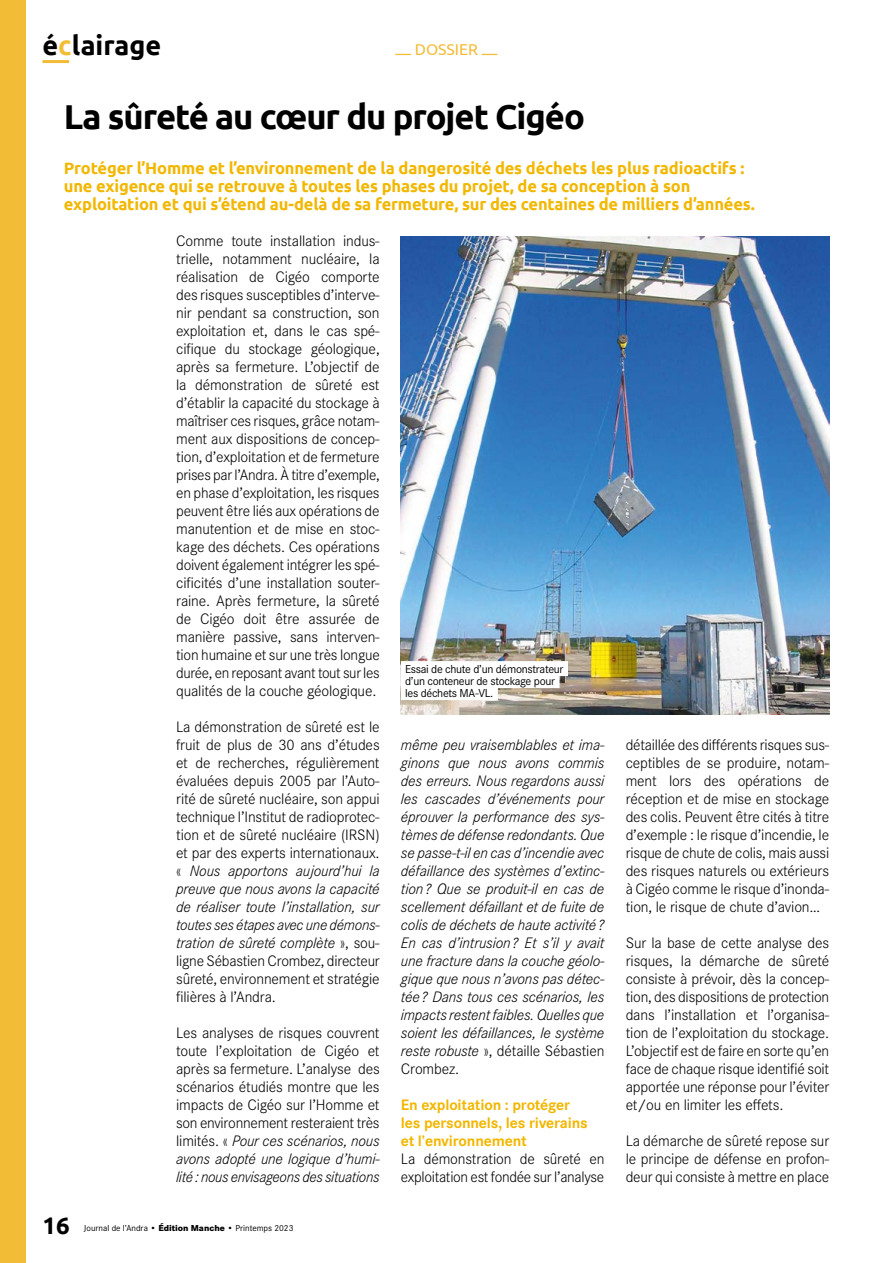
<style>
.page{position:relative;width:893px;height:1263px;background:#fff}
.page>*{position:absolute;margin:0;border:0;box-sizing:border-box;transform-origin:0 0}
.t1{font:700 34.5px "Ubuntu";letter-spacing:-.03em;color:#000}
.t2{font:700 27px "Ubuntu";color:#000}
.t3{font:700 24px "Ubuntu";color:#000}
.t4{font:700 16.5px/18px "Ubuntu";letter-spacing:-.01em;color:#f2b700}
.t5{font:300 15.75px/18px "Corporate S";letter-spacing:-.01em;color:#000;text-align:justify}
.t6{font:italic 300 15.75px/18px "Corporate S";letter-spacing:-.01em;color:#000;text-align:justify}
.t7{font:700 15.75px/18px "Corporate S";letter-spacing:-.01em;color:#f2b700}
.t8{font:15.75px "Ubuntu";color:#f3bc36}
.t9{font:12px/12px "Corporate S";letter-spacing:-.025em;color:#000}
.t10{font:9px "Corporate S";color:#000}
.s1{color:#f3bc36}
.s2{font-style:italic}
.s3{font-style:normal}
.s4{font-weight:800}
</style>
<div class="page">
<hr style="left:43px;top:60px;width:26px;height:3px;background:#f3bc36">
<div style="left:0;top:0;width:26px;height:1263px;background:#f3bc36"></div>
<img style="left:401px;top:236px;width:428px;height:478px">
<div style="left:401px;top:661px;width:167px;height:15px;background:#fff"></div>
<div style="left:401px;top:673px;width:159px;height:15px;background:#fff"></div>
<div style="left:401px;top:685px;width:97px;height:15px;background:#fff"></div>
<h2 class="t2" style="left:43px;top:29px;width:120px">é<span class="s1">c</span>lairage</h2>
<p class="t8" style="left:396px;top:40px;width:103px">— DOSSIER —</p>
<h1 class="t1" style="left:64px;top:96px;width:523px">La sûreté au cœur du projet Cigéo</h1>
<p class="t4" style="left:64px;top:159px;width:692px">Protéger l’Homme et l’environnement de la dangerosité des déchets les plus radioactifs : une exigence qui se retrouve à toutes les phases du projet, de sa conception à son exploitation et qui s’étend au-delà de sa fermeture, sur des centaines de milliers d’années.</p>
<p class="t5" style="left:176px;top:231px;width:205px">Comme toute installation indus&shy;trielle, notamment nucléaire, la réalisation de Cigéo comporte des risques susceptibles d’interve&shy;nir pendant sa construction, son exploitation et, dans le cas spé&shy;cifique du stockage géologique, après sa fermeture. L’objectif de la démonstration de sûreté est d’établir la capacité du stockage à maîtriser ces risques, grâce notam&shy;ment aux dispositions de concep&shy;tion, d’exploitation et de fermeture prises par l’Andra. À titre d’exemple, en phase d’exploitation, les risques peuvent être liés aux opérations de manutention et de mise en stoc&shy;kage des déchets. Ces opérations doivent également intégrer les spé&shy;cificités d’une installation souter&shy;raine. Après fermeture, la sûreté de Cigéo doit être assurée de manière passive, sans interven&shy;tion humaine et sur une très longue durée, en reposant avant tout sur les qualités de la couche géologique.</p>
<p class="t5" style="left:176px;top:717px;width:205px">La démonstration de sûreté est le fruit de plus de 30 ans d’études et de recherches, régulièrement évaluées depuis 2005 par l’Auto&shy;rité de sûreté nucléaire, son appui technique l’Institut de radioprotec&shy;tion et de sûreté nucléaire (IRSN) et par des experts internationaux. « <span class="s2">Nous apportons aujourd’hui la preuve que nous avons la capacité de réaliser toute l’installation, sur toutes ses étapes avec une démons&shy;tration de sûreté complète</span> », sou&shy;ligne Sébastien Crombez, directeur sûreté, environnement et stratégie filières à l’Andra.</p>
<p class="t5" style="left:176px;top:1023px;width:205px">Les analyses de risques couvrent toute l’exploitation de Cigéo et après sa fermeture. L’analyse des scénarios étudiés montre que les impacts de Cigéo sur l’Homme et son environnement resteraient très limités. « <span class="s2">Pour ces scénarios, nous avons adopté une logique d’humi&shy;lité : nous envisageons des situations</span></p>
<p class="t9" style="left:405px;top:663px;width:160px">Essai de chute d’un démonstrateur d’un conteneur de stockage pour les déchets MA-VL.</p>
<p class="t5" style="left:626px;top:735px;width:205px">détaillée des différents risques sus&shy;ceptibles de se produire, notam&shy;ment lors des opérations de réception et de mise en stockage des colis. Peuvent être cités à titre d’exemple : le risque d’incendie, le risque de chute de colis, mais aussi des risques naturels ou extérieurs à Cigéo comme le risque d’inonda&shy;tion, le risque de chute d’avion…</p>
<p class="t5" style="left:626px;top:933px;width:205px">Sur la base de cette analyse des risques, la démarche de sûreté consiste à prévoir, dès la concep&shy;tion, des dispositions de protection dans l’installation et l’organisa&shy;tion de l’exploitation du stockage.<br>L’objectif est de faire en sorte qu’en face de chaque risque identifié soit apportée une réponse pour l’éviter et/ou en limiter les effets.</p>
<p class="t5" style="left:626px;top:1131px;width:205px">La démarche de sûreté repose sur le principe de défense en profon&shy;deur qui consiste à mettre en place</p>
<p class="t6" style="left:401px;top:735px;width:205px">même peu vraisemblables et ima&shy;ginons que nous avons commis des erreurs. Nous regardons aussi les cascades d’événements pour éprouver la performance des sys&shy;tèmes de défense redondants. Que se passe-t-il en cas d’incendie avec défaillance des systèmes d’extinc&shy;tion ? Que se produit-il en cas de scellement défaillant et de fuite de colis de déchets de haute activité ?<br>En cas d’intrusion ? Et s’il y avait une fracture dans la couche géolo&shy;gique que nous n’avons pas détec&shy;tée ? Dans tous ces scénarios, les impacts restent faibles. Quelles que soient les défaillances, le système reste robuste <span class="s3">», détaille Sébastien Crombez.</span></p>
<p class="t7" style="left:401px;top:1095px;width:188px">En exploitation : protéger les personnels, les riverains et l’environnement</p>
<p class="t5" style="left:401px;top:1149px;width:205px">La démonstration de sûreté en exploitation est fondée sur l’analyse</p>
<h3 class="t3" style="left:43px;top:1210px;width:29px">16</h3>
<p class="t10" style="left:84px;top:1222px;width:211px">Journal de l’Andra <span class="s4">• Édition Manche •</span> Printemps 2023</p>
</div>
